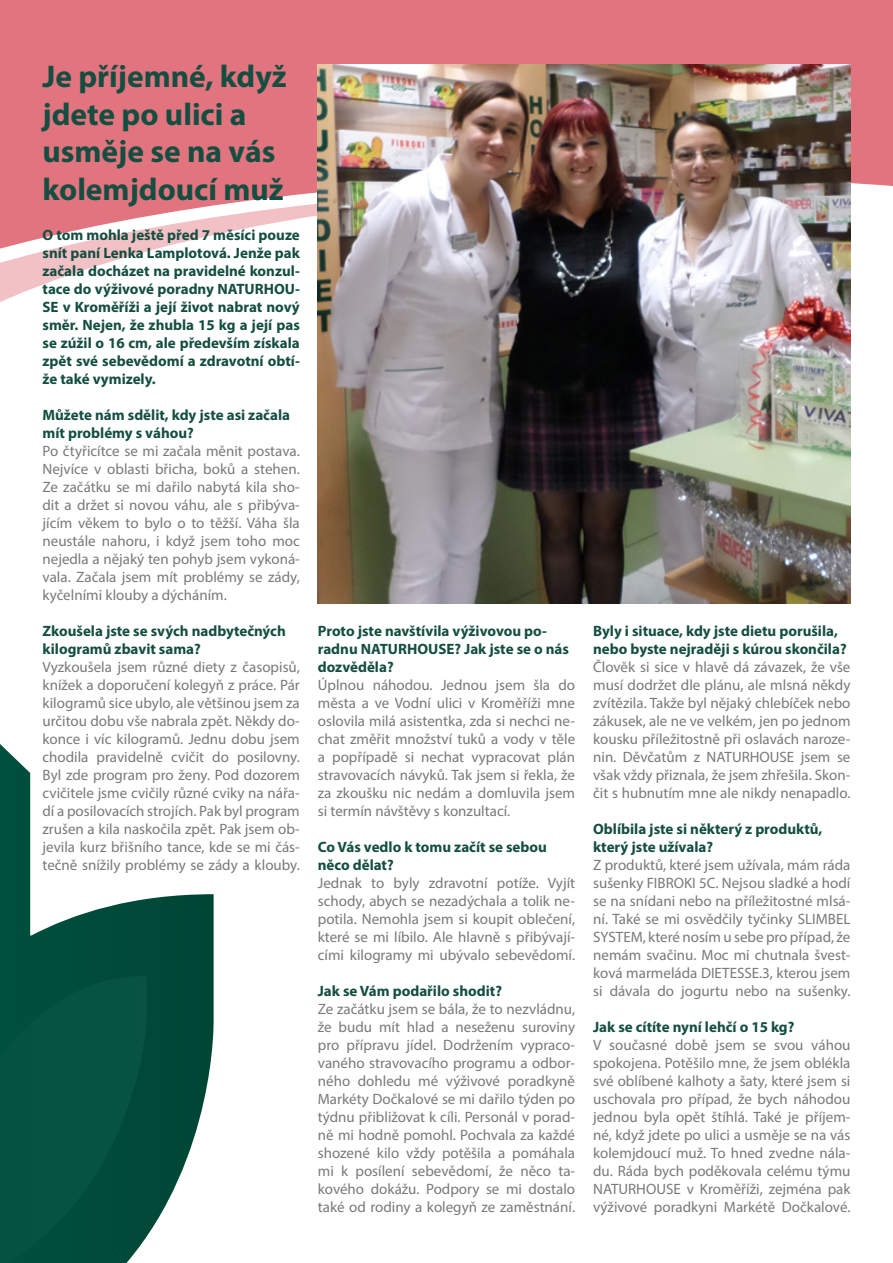
<style>
.page{position:relative;width:893px;height:1263px;background:#fff}
.page>*{position:absolute;margin:0;border:0;box-sizing:border-box;transform-origin:0 0}
.t1{font:700 31.5px/37.8px "Myriad Pro";color:#144e40}
.t2{font:15px/18px "Myriad Pro";color:#797979;text-align:justify}
.t3{font:700 15px/18px "Myriad Pro";color:#144e40}
</style>
<div class="page">
<svg style="left:0;top:744px;width:214px;height:519px"></svg>
<svg style="left:0;top:269px;width:851px;height:43px"></svg>
<svg style="left:0;top:255px;width:851px;height:14px"></svg>
<svg style="left:0;top:0;width:893px;height:255px;background:#e3828c"></svg>
<img style="left:318px;top:64px;width:532px;height:539px">
<h1 class="t1" style="left:43px;top:56px;width:246px">Je příjemné, když jdete po ulici a usměje se na vás kolemjdoucí muž</h1>
<p class="t3" style="left:43px;top:225px;width:259px;text-align:justify">O tom mohla ještě před 7 měsíci pouze snít paní Lenka Lamplotová. Jenže pak začala docházet na pravidelné konzul&shy;tace do výživové poradny NATURHOU-SE v Kroměříži a její život nabrat nový směr. Nejen, že zhubla 15 kg a její pas se zúžil o 16 cm, ale především získala zpět své sebevědomí a zdravotní obtí&shy;že také vymizely.</p>
<p class="t3" style="left:43px;top:405px;width:249px">Můžete nám sdělit, kdy jste asi začala mít problémy s váhou?</p>
<p class="t2" style="left:43px;top:442px;width:259px">Po čtyřicítce se mi začala měnit postava.<br>Nejvíce v oblasti břicha, boků a stehen.<br>Ze začátku se mi dařilo nabytá kila sho&shy;dit a držet si novou váhu, ale s přibýva&shy;jícím věkem to bylo o to těžší. Váha šla neustále nahoru, i když jsem toho moc nejedla a nějaký ten pohyb jsem vykoná&shy;vala. Začala jsem mít problémy se zády, kyčelními klouby a dýcháním.</p>
<p class="t3" style="left:43px;top:621px;width:245px">Zkoušela jste se svých nadbytečných kilogramů zbavit sama?</p>
<p class="t2" style="left:43px;top:658px;width:259px">Vyzkoušela jsem různé diety z časopisů, knížek a doporučení kolegyň z práce. Pár kilogramů sice ubylo, ale většinou jsem za určitou dobu vše nabrala zpět. Někdy do&shy;konce i víc kilogramů. Jednu dobu jsem chodila pravidelně cvičit do posilovny.<br>Byl zde program pro ženy. Pod dozorem cvičitele jsme cvičily různé cviky na nářa&shy;dí a posilovacích strojích. Pak byl program zrušen a kila naskočila zpět. Pak jsem ob&shy;jevila kurz břišního tance, kde se mi čás&shy;tečně snížily problémy se zády a klouby.</p>
<p class="t3" style="left:318px;top:622px;width:253px">Proto jste navštívila výživovou po&shy;radnu NATURHOUSE? Jak jste se o nás dozvěděla?</p>
<p class="t2" style="left:318px;top:676px;width:259px">Úplnou náhodou. Jednou jsem šla do města a ve Vodní ulici v Kroměříži mne oslovila milá asistentka, zda si nechci ne&shy;chat změřit množství tuků a vody v těle a popřípadě si nechat vypracovat plán stravovacích návyků. Tak jsem si řekla, že za zkoušku nic nedám a domluvila jsem si termín návštěvy s konzultací.</p>
<p class="t3" style="left:318px;top:838px;width:231px">Co Vás vedlo k tomu začít se sebou něco dělat?</p>
<p class="t2" style="left:318px;top:874px;width:259px">Jednak to byly zdravotní potíže. Vyjít schody, abych se nezadýchala a tolik ne&shy;potila. Nemohla jsem si koupit oblečení, které se mi líbilo. Ale hlavně s přibývají&shy;cími kilogramy mi ubývalo sebevědomí.</p>
<p class="t3" style="left:318px;top:982px;width:186px">Jak se Vám podařilo shodit?</p>
<p class="t2" style="left:318px;top:1000px;width:259px">Ze začátku jsem se bála, že to nezvládnu, že budu mít hlad a neseženu suroviny pro přípravu jídel. Dodržením vypraco&shy;vaného stravovacího programu a odbor&shy;ného dohledu mé výživové poradkyně Markéty Dočkalové se mi dařilo týden po týdnu přibližovat k cíli. Personál v porad&shy;ně mi hodně pomohl. Pochvala za každé shozené kilo vždy potěšila a pomáhala mi k posílení sebevědomí, že něco ta&shy;kového dokážu. Podpory se mi dostalo také od rodiny a kolegyň ze zaměstnání.</p>
<p class="t3" style="left:593px;top:622px;width:255px">Byly i situace, kdy jste dietu porušila, nebo byste nejraději s kúrou skončila?</p>
<p class="t2" style="left:593px;top:658px;width:259px">Člověk si sice v hlavě dá závazek, že vše musí dodržet dle plánu, ale mlsná někdy zvítězila. Takže byl nějaký chlebíček nebo zákusek, ale ne ve velkém, jen po jednom kousku příležitostně při oslavách naroze&shy;nin. Děvčatům z NATURHOUSE jsem se však vždy přiznala, že jsem zhřešila. Skon&shy;čit s hubnutím mne ale nikdy nenapadlo.</p>
<p class="t3" style="left:593px;top:820px;width:231px">Oblíbila jste si některý z produktů, který jste užívala?</p>
<p class="t2" style="left:593px;top:856px;width:259px">Z produktů, které jsem užívala, mám ráda sušenky FIBROKI 5C. Nejsou sladké a hodí se na snídani nebo na příležitostné mlsá&shy;ní. Také se mi osvědčily tyčinky SLIMBEL SYSTEM, které nosím u sebe pro případ, že nemám svačinu. Moc mi chutnala švest&shy;ková marmeláda DIETESSE.3, kterou jsem si dávala do jogurtu nebo na sušenky.</p>
<p class="t3" style="left:593px;top:1018px;width:203px">Jak se cítíte nyní lehčí o 15 kg?</p>
<p class="t2" style="left:593px;top:1036px;width:259px">V současné době jsem se svou váhou spokojena. Potěšilo mne, že jsem oblékla své oblíbené kalhoty a šaty, které jsem si uschovala pro případ, že bych náhodou jednou byla opět štíhlá. Také je příjem&shy;né, když jdete po ulici a usměje se na vás kolemjdoucí muž. To hned zvedne nála&shy;du. Ráda bych poděkovala celému týmu NATURHOUSE v Kroměříži, zejména pak výživové poradkyni Markétě Dočkalové.</p>
</div>
